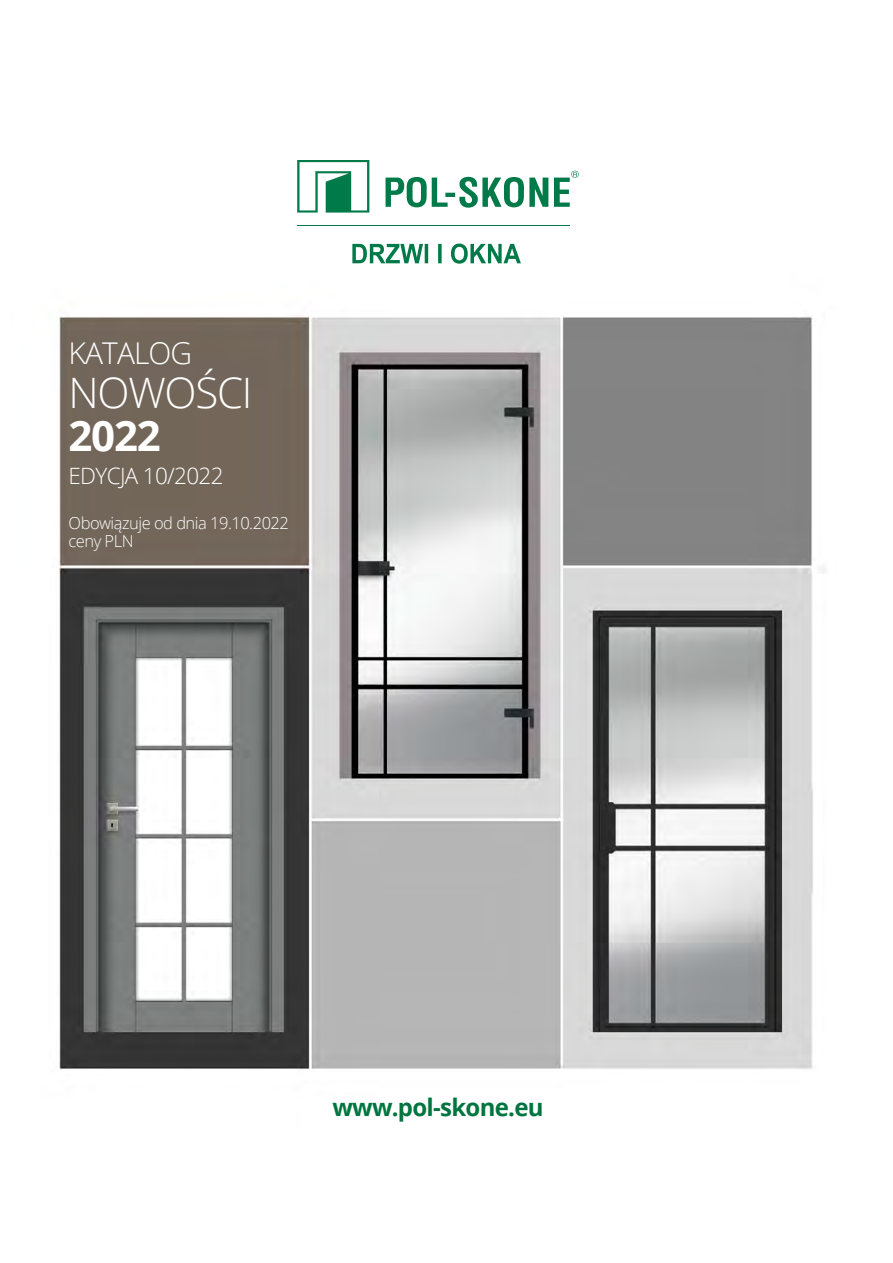
<style>
.page{position:relative;width:893px;height:1263px;background:#fff}
.page>*{position:absolute;margin:0;border:0;box-sizing:border-box;transform-origin:0 0}
.t1{font:300 42px "Open Sans";letter-spacing:-.03em;color:#fff}
.t2{font:700 42px "Open Sans";color:#fff}
.t3{font:300 30px "Open Sans";letter-spacing:-.03em;color:#fff}
.t4{font:700 24px "Open Sans";letter-spacing:-.03em;color:#00753f}
.t5{font:300 22.5px "Open Sans";letter-spacing:-.03em;color:#fff}
.t6{font:300 16.5px/18px "Open Sans";letter-spacing:-.03em;color:#fff}
</style>
<div class="page">
<img style="left:59px;top:160px;width:766px;height:909px">
<svg style="left:297px;top:160px;width:72px;height:53px"></svg>
<svg style="left:386px;top:171px;width:193px;height:40px"></svg>
<svg style="left:352px;top:244px;width:169px;height:20px"></svg>
<hr style="left:298px;top:225px;width:272px;height:1px;background:#007a48">
<h2 class="t3" style="left:69px;top:333px;width:125px">KATALOG</h2>
<h1 class="t1" style="left:69px;top:364px;width:185px">NOWOŚCI</h1>
<h1 class="t2" style="left:69px;top:406px;width:94px">2022</h1>
<h3 class="t5" style="left:69px;top:461px;width:157px">EDYCJA 10/2022</h3>
<p class="t6" style="left:69px;top:514px;width:222px">Obowiązuje od dnia 19.10.2022 ceny PLN</p>
<h3 class="t4" style="left:332px;top:1090px;width:213px">www.pol-skone.eu</h3>
</div>
